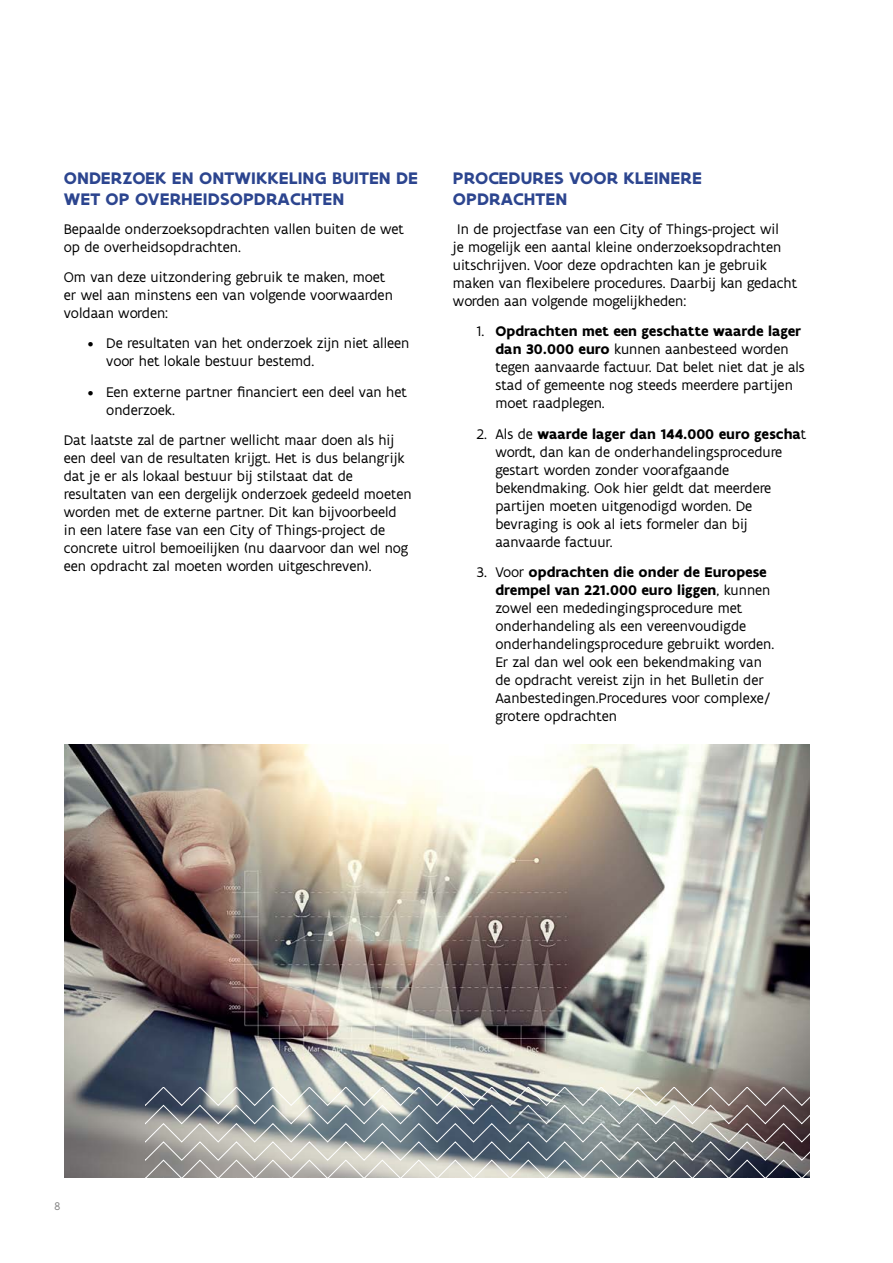
<style>
.page{position:relative;width:893px;height:1263px;background:#fff}
.page>*{position:absolute;margin:0;border:0;box-sizing:border-box;transform-origin:0 0}
.H2_-_Tussentitel{font:700 18px/21.6px "Flanders Art Sans";letter-spacing:.005em;color:#2c458f}
.Copy{font:15px/18px "Flanders Art Sans";color:#000}
.t1{font:12px "Flanders Art Sans";color:#878787}
.s1{font-weight:700}
</style>
<div class="page">
<img style="left:65px;top:744px;width:744px;height:434px">
<svg style="left:145px;top:1087px;width:665px;height:91px;background:#8d9293"></svg>
<p class="H2_-_Tussentitel" style="left:64px;top:167px;width:356px">ONDERZOEK EN ONTWIKKELING BUITEN DE<br>WET OP OVERHEIDSOPDRACHTEN</p>
<p class="Copy" style="left:64px;top:220px;width:342px">Bepaalde onderzoeksopdrachten vallen buiten de wet op de overheidsopdrachten.</p>
<p class="Copy" style="left:64px;top:268px;width:331px">Om van deze uitzondering gebruik te maken, moet er wel aan minstens een van volgende voorwaarden voldaan worden:</p>
<p class="Copy" style="left:106px;top:334px;width:305px;text-indent:-19px">• De resultaten van het onderzoek zijn niet alleen voor het lokale bestuur bestemd.</p>
<p class="Copy" style="left:106px;top:383px;width:302px;text-indent:-19px">• Een externe partner financiert een deel van het onderzoek.</p>
<p class="Copy" style="left:64px;top:432px;width:349px">Dat laatste zal de partner wellicht maar doen als hij een deel van de resultaten krijgt. Het is dus belangrijk dat je er als lokaal bestuur bij stilstaat dat de resultaten van een dergelijk onderzoek gedeeld moeten worden met de externe partner. Dit kan bijvoorbeeld in een latere fase van een City of Things-project de concrete uitrol bemoeilijken (nu daarvoor dan wel nog een opdracht zal moeten worden uitgeschreven).</p>
<p class="H2_-_Tussentitel" style="left:453px;top:167px;width:251px">PROCEDURES VOOR KLEINERE<br>OPDRACHTEN</p>
<p class="Copy" style="left:453px;top:220px;width:346px">In de projectfase van een City of Things-project wil<br>je mogelijk een aantal kleine onderzoeksopdrachten uitschrijven. Voor deze opdrachten kan je gebruik maken van flexibelere procedures. Daarbij kan gedacht worden aan volgende mogelijkheden:</p>
<p class="Copy" style="left:495px;top:322px;width:311px;text-indent:-19px">1. <span class="s1">Opdrachten met een geschatte waarde lager dan 30.000 euro</span> kunnen aanbesteed worden tegen aanvaarde factuur. Dat belet niet dat je als stad of gemeente nog steeds meerdere partijen moet raadplegen.</p>
<p class="Copy" style="left:495px;top:425px;width:312px;text-indent:-19px">2. Als de <span class="s1">waarde lager dan 144.000 euro gescha</span>t wordt, dan kan de onderhandelingsprocedure gestart worden zonder voorafgaande bekendmaking. Ook hier geldt dat meerdere partijen moeten uitgenodigd worden. De bevraging is ook al iets formeler dan bij aanvaarde factuur.</p>
<p class="Copy" style="left:495px;top:564px;width:280px;text-indent:-19px">3. Voor <span class="s1">opdrachten die onder de Europese drempel van 221.000 euro liggen</span>, kunnen zowel een mededingingsprocedure met onderhandeling als een vereenvoudigde onderhandelingsprocedure gebruikt worden.<br>Er zal dan wel ook een bekendmaking van de opdracht vereist zijn in het Bulletin der Aanbestedingen.Procedures voor complexe/ grotere opdrachten</p>
<p class="t1" style="left:55px;top:1199px;width:7px">8</p>
</div>
